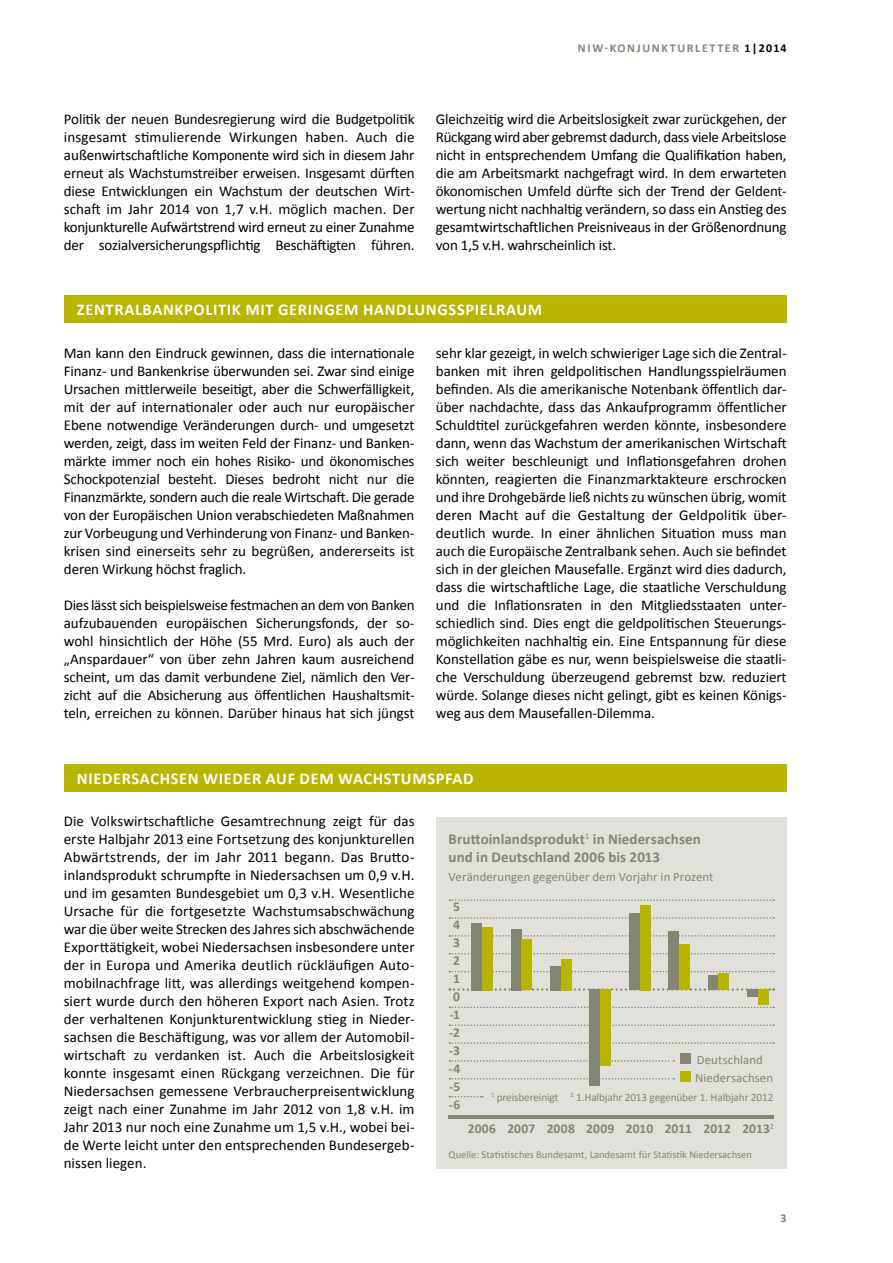
<style>
.page{position:relative;width:893px;height:1263px;background:#fff}
.page>*{position:absolute;margin:0;border:0;box-sizing:border-box;transform-origin:0 0}
.t1{font:700 16.5px "Calibri";letter-spacing:.04em;color:#fff}
.t2{font:15px/18px "Calibri";letter-spacing:-.005em;color:#000;text-align:justify}
.t3{font:700 15px/18px "Calibri";letter-spacing:.005em;color:#848473}
.t4{font:700 13.5px "Calibri";letter-spacing:.01em;color:#848473}
.t5{font:12.75px/18px "Calibri";letter-spacing:.01em;color:#848473}
.t6{font:700 12px "Calibri";letter-spacing:.14em;color:#848473}
.t7{font:11.25px "Calibri";letter-spacing:-.01em;color:#848473}
.t8{font:10.5px "Calibri";color:#848473}
.s1{color:#000}
</style>
<div class="page">
<div style="left:436px;top:817px;width:351px;height:351px;background:#e1e0da"></div>
<div style="left:64px;top:295px;width:723px;height:27px;background:#b8b500"></div>
<div style="left:64px;top:764px;width:723px;height:27px;background:#b8b500"></div>
<hr style="left:449px;top:1115px;width:325px;height:4px;background:#848473">
<svg style="left:449px;top:917px;width:325px;height:2px"></svg>
<svg style="left:449px;top:899px;width:325px;height:2px"></svg>
<svg style="left:449px;top:935px;width:325px;height:2px"></svg>
<svg style="left:449px;top:953px;width:325px;height:1px"></svg>
<svg style="left:449px;top:971px;width:325px;height:1px"></svg>
<svg style="left:449px;top:1006px;width:325px;height:2px"></svg>
<svg style="left:449px;top:1024px;width:325px;height:2px"></svg>
<svg style="left:449px;top:1042px;width:325px;height:2px"></svg>
<svg style="left:449px;top:1060px;width:225px;height:2px"></svg>
<svg style="left:449px;top:1078px;width:225px;height:1px"></svg>
<svg style="left:449px;top:1096px;width:34px;height:1px"></svg>
<svg style="left:449px;top:988px;width:325px;height:2px"></svg>
<div style="left:471px;top:923px;width:11px;height:67px;background:#848473"></div>
<div style="left:482px;top:927px;width:10px;height:63px;background:#b8b500"></div>
<div style="left:511px;top:929px;width:10px;height:61px;background:#848473"></div>
<div style="left:521px;top:939px;width:11px;height:51px;background:#b8b500"></div>
<div style="left:550px;top:966px;width:11px;height:24px;background:#848473"></div>
<div style="left:561px;top:959px;width:10px;height:31px;background:#b8b500"></div>
<div style="left:590px;top:989px;width:10px;height:97px;background:#848473"></div>
<div style="left:600px;top:989px;width:11px;height:77px;background:#b8b500"></div>
<div style="left:747px;top:989px;width:11px;height:8px;background:#848473"></div>
<div style="left:758px;top:989px;width:11px;height:16px;background:#b8b500"></div>
<div style="left:629px;top:913px;width:11px;height:77px;background:#848473"></div>
<div style="left:640px;top:905px;width:10px;height:85px;background:#b8b500"></div>
<div style="left:669px;top:931px;width:10px;height:59px;background:#848473"></div>
<div style="left:679px;top:944px;width:11px;height:46px;background:#b8b500"></div>
<div style="left:708px;top:976px;width:11px;height:14px;background:#848473"></div>
<div style="left:719px;top:973px;width:10px;height:17px;background:#b8b500"></div>
<div style="left:680px;top:1053px;width:11px;height:11px;background:#848473"></div>
<div style="left:680px;top:1071px;width:11px;height:11px;background:#b8b500"></div>
<p class="t6" style="left:578px;top:40px;width:210px">NIW-KONJUNKTURLETTER <span class="s1">1|2014</span></p>
<p class="t2" style="left:64px;top:110px;width:352px">Politik der neuen Bundesregierung wird die Budgetpolitik insgesamt stimulierende Wirkungen haben. Auch die außenwirtschaftliche Komponente wird sich in diesem Jahr erneut als Wachstumstreiber erweisen. Insgesamt dürften diese Entwicklungen ein Wachstum der deutschen Wirt&shy;schaft im Jahr 2014 von 1,7 v.H. möglich machen. Der konjunkturelle Aufwärtstrend wird erneut zu einer Zunahme der sozialversicherungspflichtig Beschäftigten führen.</p>
<p class="t2" style="left:436px;top:110px;width:352px">Gleichzeitig wird die Arbeitslosigkeit zwar zurückgehen, der Rückgang wird aber gebremst dadurch, dass viele Arbeitslose nicht in entsprechendem Umfang die Qualifikation haben, die am Arbeitsmarkt nachgefragt wird. In dem erwarteten ökonomischen Umfeld dürfte sich der Trend der Geldent&shy;wertung nicht nachhaltig verändern, so dass ein Anstieg des gesamtwirtschaftlichen Preisniveaus in der Größenordnung von 1,5 v.H. wahrscheinlich ist.</p>
<p class="t1" style="left:77px;top:299px;width:20px">ZENTRALBANKP</p>
<p class="t1" style="left:194px;top:299px;width:20px">OLITIK</p>
<p class="t1" style="left:245px;top:299px;width:43px">MIT GERINGE</p>
<p class="t1" style="left:344px;top:299px;width:41px">M HANDLUNGSSPIELRAU</p>
<p class="t1" style="left:528px;top:299px;width:16px">M</p>
<p class="t2" style="left:64px;top:344px;width:352px">Man kann den Eindruck gewinnen, dass die internationale Finanz- und Bankenkrise überwunden sei. Zwar sind einige Ursachen mittlerweile beseitigt, aber die Schwerfälligkeit, mit der auf internationaler oder auch nur europäischer Ebene notwendige Veränderungen durch- und umgesetzt werden, zeigt, dass im weiten Feld der Finanz- und Banken&shy;märkte immer noch ein hohes Risiko- und ökonomisches Schockpotenzial besteht. Dieses bedroht nicht nur die Finanzmärkte, sondern auch die reale Wirtschaft. Die gerade von der Europäischen Union verabschiedeten Maßnahmen zur Vorbeugung und Verhinderung von Finanz- und Banken&shy;krisen sind einerseits sehr zu begrüßen, andererseits ist deren Wirkung höchst fraglich.</p>
<p class="t2" style="left:64px;top:596px;width:352px">Dies lässt sich beispielsweise festmachen an dem von Banken aufzubauenden europäischen Sicherungsfonds, der so&shy;wohl hinsichtlich der Höhe (55 Mrd. Euro) als auch der „Anspardauer“ von über zehn Jahren kaum ausreichend scheint, um das damit verbundene Ziel, nämlich den Ver&shy;zicht auf die Absicherung aus öffentlichen Haushaltsmit&shy;teln, erreichen zu können. Darüber hinaus hat sich jüngst</p>
<p class="t2" style="left:436px;top:344px;width:352px">sehr klar gezeigt, in welch schwieriger Lage sich die Zentral&shy;banken mit ihren geldpolitischen Handlungsspielräumen befinden. Als die amerikanische Notenbank öffentlich dar&shy;über nachdachte, dass das Ankaufprogramm öffentlicher Schuldtitel zurückgefahren werden könnte, insbesondere dann, wenn das Wachstum der amerikanischen Wirtschaft sich weiter beschleunigt und Inflationsgefahren drohen könnten, reagierten die Finanzmarktakteure erschrocken und ihre Drohgebärde ließ nichts zu wünschen übrig, womit deren Macht auf die Gestaltung der Geldpolitik über&shy;deutlich wurde. In einer ähnlichen Situation muss man auch die Europäische Zentralbank sehen. Auch sie befindet sich in der gleichen Mausefalle. Ergänzt wird dies dadurch, dass die wirtschaftliche Lage, die staatliche Verschuldung und die Inflationsraten in den Mitgliedsstaaten unter&shy;schiedlich sind. Dies engt die geldpolitischen Steuerungs&shy;möglichkeiten nachhaltig ein. Eine Entspannung für diese Konstellation gäbe es nur, wenn beispielsweise die staatli&shy;che Verschuldung überzeugend gebremst bzw. reduziert würde. Solange dieses nicht gelingt, gibt es keinen Königs&shy;weg aus dem Mausefallen-Dilemma.</p>
<p class="t1" style="left:77px;top:768px;width:22px">NIEDERSACHSEN</p>
<p class="t1" style="left:203px;top:768px;width:11px">WIEDER</p>
<p class="t1" style="left:266px;top:768px;width:98px">AUF DEM WACHSTU</p>
<p class="t1" style="left:412px;top:768px;width:52px">MSPFAD</p>
<p class="t2" style="left:64px;top:812px;width:352px">Die Volkswirtschaftliche Gesamtrechnung zeigt für das erste Halbjahr 2013 eine Fortsetzung des konjunkturellen Abwärtstrends, der im Jahr 2011 begann. Das Brutto&shy;inlandsprodukt schrumpfte in Niedersachsen um 0,9 v.H. und im gesamten Bundesgebiet um 0,3 v.H. Wesentliche Ursache für die fortgesetzte Wachstumsabschwächung war die über weite Strecken des Jahres sich abschwächende Exporttätigkeit, wobei Niedersachsen insbesondere unter der in Europa und Amerika deutlich rückläufigen Auto&shy;mobilnachfrage litt, was allerdings weitgehend kompen&shy;siert wurde durch den höheren Export nach Asien. Trotz der verhaltenen Konjunkturentwicklung stieg in Nieder&shy;sachsen die Beschäftigung, was vor allem der Automobil&shy;wirtschaft zu verdanken ist. Auch die Arbeitslosigkeit konnte insgesamt einen Rückgang verzeichnen. Die für Niedersachsen gemessene Verbraucherpreisentwicklung zeigt nach einer Zunahme im Jahr 2012 von 1,8 v.H. im Jahr 2013 nur noch eine Zunahme um 1,5 v.H., wobei bei&shy;de Werte leicht unter den entsprechenden Bundesergeb&shy;nissen liegen.</p>
<p class="t3" style="left:449px;top:830px;width:254px">BRUTTOINLANDSPRODUKT<sup>1</sup> IN NIEDERSACHSEN<br>UND IN DEUTSCHLAND 2006 BIS 2013</p>
<p class="t5" style="left:449px;top:868px;width:266px">Veränderungen gegenüber dem Vorjahr in Prozent</p>
<p class="t4" style="left:453px;top:897px;width:8px">5</p>
<p class="t4" style="left:453px;top:915px;width:8px">4</p>
<p class="t4" style="left:453px;top:933px;width:8px">3</p>
<p class="t4" style="left:453px;top:951px;width:8px">2</p>
<p class="t4" style="left:453px;top:969px;width:8px">1</p>
<p class="t4" style="left:453px;top:987px;width:8px">0</p>
<p class="t4" style="left:450px;top:1005px;width:12px">-1</p>
<p class="t4" style="left:449px;top:1023px;width:12px">-2</p>
<p class="t4" style="left:449px;top:1041px;width:13px">-3</p>
<p class="t4" style="left:449px;top:1059px;width:13px">-4</p>
<p class="t4" style="left:449px;top:1077px;width:13px">-5</p>
<p class="t4" style="left:449px;top:1095px;width:13px">-6</p>
<p class="t5" style="left:695px;top:1051px;width:79px">Deutschland<br>Niedersachsen</p>
<p class="t7" style="left:491px;top:1090px;width:284px"><sup>1</sup> preisbereinigt <sup>2</sup> 1.Halbjahr 2013 gegenüber 1. Halbjahr 2012</p>
<p class="t4" style="left:468px;top:1120px;width:30px">2006</p>
<p class="t4" style="left:507px;top:1120px;width:186px">2007 2008 2009 2010 2011</p>
<p class="t4" style="left:703px;top:1120px;width:72px">2012 2013<sup>2</sup></p>
<p class="t8" style="left:449px;top:1148px;width:305px">Quelle: Statistisches Bundesamt, Landesamt für Statistik Niedersachsen</p>
<p class="t6" style="left:781px;top:1211px;width:8px">3</p>
</div>
